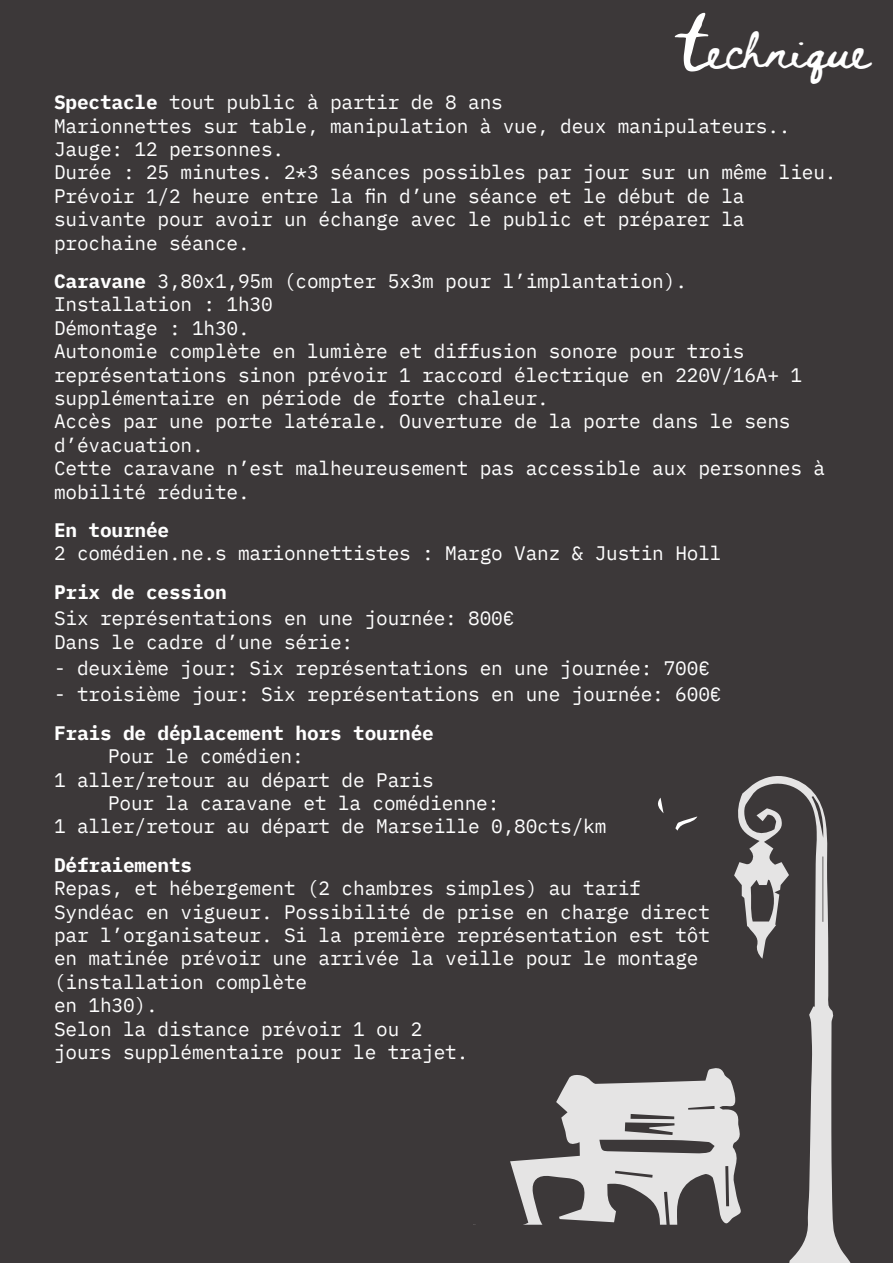
<style>
.page{position:relative;width:893px;height:1263px;background:#3c3839}
.page>*{position:absolute;margin:0;border:0;box-sizing:border-box;transform-origin:0 0}
.t1{font:36px "Beth Ellen";color:#fff}
.t2{font:19.5px/23.4px "IBM Plex Mono";letter-spacing:-.01em;color:#fff}
.t3{font:700 19.5px "IBM Plex Mono";letter-spacing:-.01em;color:#fff}
.s1{font-size:52.5px}
.s2{font-weight:700}
</style>
<div class="page">
<svg style="left:734px;top:776px;width:117px;height:487px"></svg>
<svg style="left:473px;top:1025px;width:322px;height:200px"></svg>
<svg style="left:658px;top:798px;width:40px;height:33px"></svg>
<p class="t1" style="left:683px;top:33px;width:188px"><span class="s1">t</span>echnique</p>
<p class="t2" style="left:54px;top:89px;width:450px"><span class="s2">Spectacle</span> tout public à partir de 8 ans</p>
<p class="t2" style="left:54px;top:112px;width:738px">Marionnettes sur table, manipulation à vue, deux manipulateurs..</p>
<p class="t2" style="left:54px;top:136px;width:232px">Jauge: 12 personnes.</p>
<p class="t2" style="left:54px;top:159px;width:784px">Durée : 25 minutes. 2*3 séances possibles par jour sur un même lieu.</p>
<p class="t2" style="left:54px;top:183px;width:692px;text-align:justify">Prévoir 1/2 heure entre la fin d’une séance et le début de la suivante pour avoir un échange avec le public et préparer la prochaine séance.</p>
<p class="t2" style="left:54px;top:268px;width:634px"><span class="s2">Caravane</span> 3,80x1,95m (compter 5x3m pour l’implantation).</p>
<p class="t2" style="left:54px;top:291px;width:220px">Installation : 1h30</p>
<p class="t2" style="left:54px;top:315px;width:197px">Démontage : 1h30.</p>
<p class="t2" style="left:54px;top:338px;width:750px">Autonomie complète en lumière et diffusion sonore pour trois représentations sinon prévoir 1 raccord électrique en 220V/16A+ 1 supplémentaire en période de forte chaleur.</p>
<p class="t2" style="left:54px;top:408px;width:738px">Accès par une porte latérale. Ouverture de la porte dans le sens d’évacuation.</p>
<p class="t2" style="left:54px;top:455px;width:773px">Cette caravane n’est malheureusement pas accessible aux personnes à mobilité réduite.</p>
<p class="t3" style="left:54px;top:514px;width:117px">En tournée</p>
<p class="t2" style="left:54px;top:540px;width:669px">2 comédien.ne.s marionnettistes : Margo Vanz &amp; Justin Holl</p>
<p class="t3" style="left:54px;top:576px;width:174px">Prix de cession</p>
<p class="t2" style="left:54px;top:605px;width:462px">Six représentations en une journée: 800€</p>
<p class="t2" style="left:54px;top:628px;width:301px">Dans le cadre d’une série:</p>
<p class="t2" style="left:54px;top:655px;width:657px">- deuxième jour: Six représentations en une journée: 700€</p>
<p class="t2" style="left:54px;top:681px;width:669px">- troisième jour: Six représentations en une journée: 600€</p>
<p class="t3" style="left:54px;top:717px;width:381px">Frais de déplacement hors tournée</p>
<p class="t2" style="left:108px;top:743px;width:197px">Pour le comédien:</p>
<p class="t2" style="left:54px;top:766px;width:381px">1 aller/retour au départ de Paris</p>
<p class="t2" style="left:108px;top:790px;width:393px">Pour la caravane et la comédienne:</p>
<p class="t2" style="left:54px;top:813px;width:554px">1 aller/retour au départ de Marseille 0,80cts/km</p>
<p class="t3" style="left:54px;top:849px;width:140px">Défraiements</p>
<p class="t2" style="left:54px;top:875px;width:657px">Repas, et hébergement (2 chambres simples) au tarif Syndéac en vigueur. Possibilité de prise en charge direct par l’organisateur. Si la première représentation est tôt en matinée prévoir une arrivée la veille pour le montage (installation complète</p>
<p class="t2" style="left:54px;top:992px;width:105px">en 1h30).</p>
<p class="t2" style="left:54px;top:1015px;width:416px">Selon la distance prévoir 1 ou 2 jours supplémentaire pour le trajet.</p>
</div>
